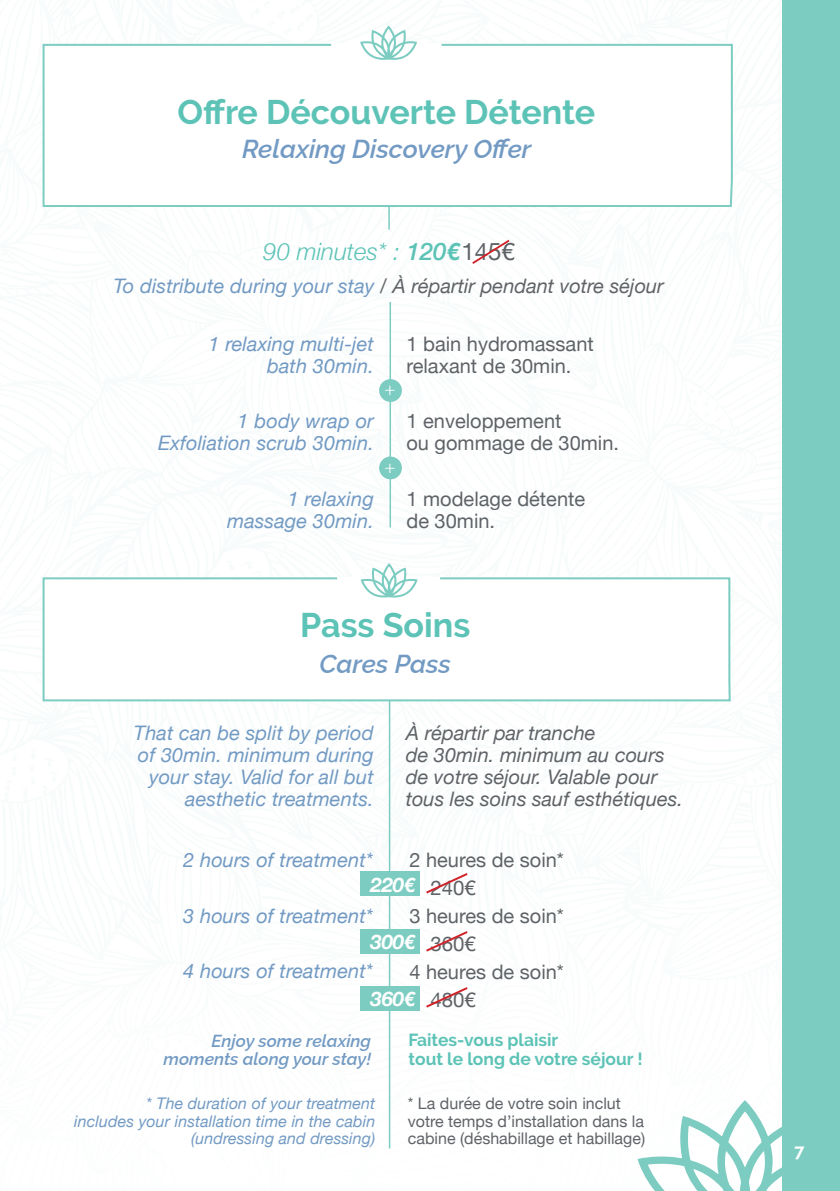
<style>
.page{position:relative;width:840px;height:1191px;background:#fff}
.page>*{position:absolute;margin:0;border:0;box-sizing:border-box;transform-origin:0 0}
.t1{font:700 34px "Raleway";color:#5cc3b6}
.t2{font:italic 600 26px "Raleway";color:#729ac3}
.t3{font:italic 300 24px "Helvetica Neue";color:#5cc3b6}
.t4{font:20.4px "Helvetica Neue";color:#5f6367}
.t5{font:italic 20px/22px "Helvetica Neue";letter-spacing:.005em;color:#729ac3;text-align:right}
.t6{font:italic 20px/22px "Helvetica Neue";color:#5f6367}
.t7{font:20px/22px "Helvetica Neue";color:#5f6367}
.t8{font:italic 700 20px "Helvetica Neue";color:#fff}
.t9{font:300 18.4px "Helvetica Neue";color:#fff}
.t10{font:700 18px "Raleway";color:#fff}
.t11{font:700 17.4px/19.2px "Raleway";color:#5cc3b6}
.t12{font:italic 600 17.4px/18px "Raleway";color:#729ac3;text-align:right}
.t13{font:italic 16px/17.6px "Helvetica Neue";letter-spacing:.005em;color:#729ac3;text-align:right}
.t14{font:16px/17.6px "Helvetica Neue";color:#5f6367}
.s1{font-weight:500}
.s2{font-weight:700}
.s3{font-weight:400;font-style:normal;color:#5f6367}
.s4{color:#729ac3}
</style>
<div class="page">
<div style="left:781px;top:0;width:58px;height:1191px;background:#7cccc1"></div>
<svg style="left:637px;top:1034px;width:145px;height:157px"></svg>
<svg style="left:42px;top:43px;width:691px;height:165px"></svg>
<svg style="left:388px;top:206px;width:1px;height:24px"></svg>
<svg style="left:360px;top:26px;width:57px;height:34px"></svg>
<hr style="left:389px;top:302px;width:2px;height:225px;background:#7cccc1">
<svg style="left:472px;top:239px;width:38px;height:25px"></svg>
<div style="left:379px;top:379px;width:22px;height:23px;background:#7cccc1;border-radius:50%"></div>
<div style="left:379px;top:456px;width:22px;height:23px;background:#7cccc1;border-radius:50%"></div>
<svg style="left:42px;top:577px;width:689px;height:125px"></svg>
<hr style="left:388px;top:700px;width:2px;height:448px;background:#7cccc1">
<svg style="left:360px;top:563px;width:57px;height:34px"></svg>
<svg style="left:426px;top:873px;width:42px;height:21px"></svg>
<svg style="left:426px;top:931px;width:42px;height:21px"></svg>
<svg style="left:426px;top:987px;width:42px;height:21px"></svg>
<div style="left:360px;top:871px;width:59px;height:25px;background:#7cccc1"></div>
<div style="left:360px;top:929px;width:59px;height:24px;background:#7cccc1"></div>
<div style="left:360px;top:986px;width:59px;height:24px;background:#7cccc1"></div>
<h1 class="t1" style="left:177px;top:92px;width:419px">Offre Découverte Détente</h1>
<h2 class="t2" style="left:242px;top:128px;width:291px">Relaxing Discovery Offer</h2>
<p class="t3" style="left:263px;top:232px;width:253px">90 minutes* : <span class="s1">120</span><span class="s2">€</span><span class="s3">145€</span></p>
<p class="t6" style="left:113px;top:276px;width:551px"><span class="s4">To distribute during your stay</span> / À répartir pendant votre séjour</p>
<p class="t5" style="left:208px;top:334px;width:167px">1 relaxing multi-jet bath 30min.</p>
<p class="t5" style="left:158px;top:411px;width:217px">1 body wrap or<br>Exfoliation scrub 30min.</p>
<p class="t5" style="left:227px;top:489px;width:148px">1 relaxing massage 30min.</p>
<p class="t9" style="left:384px;top:374px;width:13px">+</p>
<p class="t9" style="left:384px;top:451px;width:13px">+</p>
<p class="t7" style="left:406px;top:334px;width:189px">1 bain hydromassant relaxant de 30min.</p>
<p class="t7" style="left:406px;top:411px;width:214px">1 enveloppement<br>ou gommage de 30min.</p>
<p class="t7" style="left:406px;top:488px;width:180px">1 modelage détente de 30min.</p>
<h1 class="t1" style="left:300px;top:605px;width:172px">Pass Soins</h1>
<h2 class="t2" style="left:319px;top:643px;width:133px">Cares Pass</h2>
<p class="t5" style="left:134px;top:722px;width:241px">That can be split by period of 30min. minimum during your stay. Valid for all but aesthetic treatments.</p>
<p class="t6" style="left:405px;top:722px;width:279px">À répartir par tranche<br>de 30min. minimum au cours de votre séjour. Valable pour tous les soins sauf esthétiques.</p>
<p class="t5" style="left:183px;top:850px;width:191px">2 hours of treatment*</p>
<p class="t7" style="left:409px;top:850px;width:156px">2 heures de soin*</p>
<p class="t4" style="left:430px;top:873px;width:47px">240€</p>
<p class="t7" style="left:409px;top:906px;width:156px">3 heures de soin*</p>
<p class="t4" style="left:430px;top:929px;width:47px">360€</p>
<p class="t7" style="left:409px;top:962px;width:156px">4 heures de soin*</p>
<p class="t4" style="left:430px;top:985px;width:47px">480€</p>
<p class="t8" style="left:370px;top:868px;width:46px">220€</p>
<p class="t5" style="left:183px;top:905px;width:191px">3 hours of treatment*</p>
<p class="t8" style="left:370px;top:926px;width:46px">300€</p>
<p class="t5" style="left:183px;top:961px;width:191px">4 hours of treatment*</p>
<p class="t8" style="left:370px;top:983px;width:46px">360€</p>
<p class="t12" style="left:163px;top:1029px;width:209px">Enjoy some relaxing moments along your stay!</p>
<p class="t13" style="left:74px;top:1095px;width:302px">* The duration of your treatment<br>includes your installation time in the cabin (undressing and dressing)</p>
<p class="t11" style="left:408px;top:1030px;width:235px">Faites-vous plaisir<br>tout le long de votre séjour !</p>
<p class="t14" style="left:407px;top:1095px;width:239px">* La durée de votre soin inclut votre temps d’installation dans la cabine (déshabillage et habillage)</p>
<p class="t10" style="left:794px;top:1140px;width:12px">7</p>
</div>
